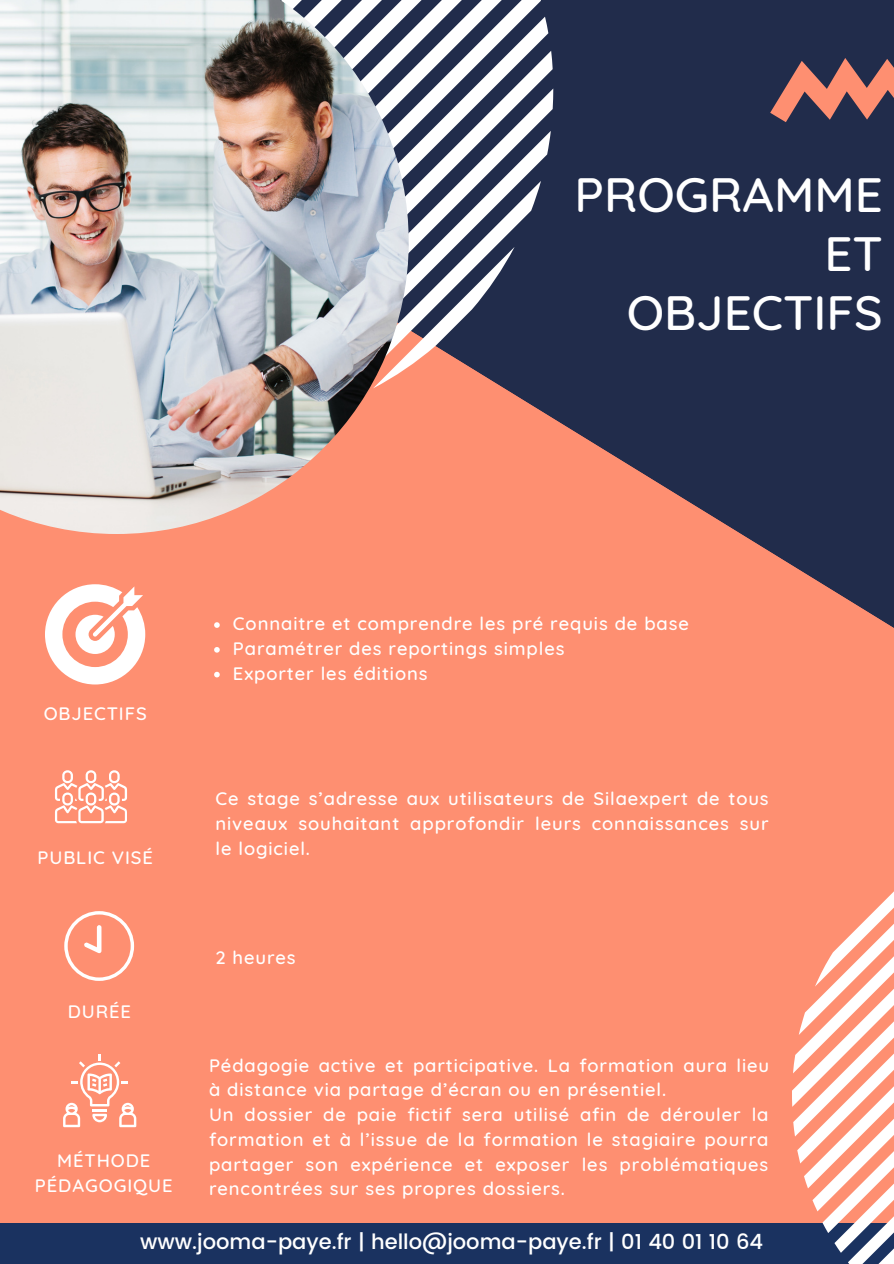
<style>
.page{position:relative;width:894px;height:1264px;background:#fff}
.page>*{position:absolute;margin:0;border:0;box-sizing:border-box;transform-origin:0 0}
.t1{font:500 49.05px/58.9px "Quicksand";color:#fff;text-align:right}
.t2{font:500 21px "Poppins";color:#fff}
.t3{font:500 18.3px/24.8px "Quicksand";letter-spacing:.05em;color:#fff;text-align:justify}
</style>
<div class="page">
<div style="left:0;top:0;width:893px;height:1263px;background:#fe8f71"></div>
<svg style="left:145px;top:0;width:748px;height:653px;fill:#212c4b"></svg>
<svg style="left:408px;top:0;width:145px;height:427px;fill:#212c4b"></svg>
<img style="left:0;top:0;width:408px;height:534px">
<svg style="left:214px;top:622px;width:6px;height:6px"></svg>
<svg style="left:214px;top:647px;width:6px;height:5px"></svg>
<svg style="left:214px;top:671px;width:6px;height:6px"></svg>
<svg style="left:770px;top:58px;width:123px;height:64px"></svg>
<svg style="left:45px;top:584px;width:100px;height:100px"></svg>
<svg style="left:55px;top:770px;width:72px;height:53px"></svg>
<svg style="left:64px;top:911px;width:70px;height:69px"></svg>
<svg style="left:63px;top:1054px;width:73px;height:73px"></svg>
<div style="left:0;top:1222px;width:893px;height:41px;background:#1a3260"></div>
<svg style="left:791px;top:892px;width:102px;height:371px"></svg>
<p class="t1" style="left:574px;top:164px;width:310px">PROGRAMME</p>
<p class="t1" style="left:626px;top:223px;width:257px">ET<br>OBJECTIFS</p>
<p class="t3" style="left:44px;top:700px;width:104px">OBJECTIFS</p>
<p class="t3" style="left:38px;top:845px;width:117px">PUBLIC VISÉ</p>
<p class="t3" style="left:68px;top:998px;width:65px">DURÉE</p>
<p class="t3" style="left:233px;top:611px;width:457px">Connaitre et comprendre les pré requis de base</p>
<p class="t3" style="left:233px;top:635px;width:333px">Paramétrer des reportings simples</p>
<p class="t3" style="left:233px;top:660px;width:196px">Exporter les éditions</p>
<p class="t3" style="left:215px;top:786px;width:554px">Ce stage s’adresse aux utilisateurs de Silaexpert de tous niveaux souhaitant approfondir leurs connaissances sur le logiciel.</p>
<p class="t3" style="left:215px;top:944px;width:82px">2 heures</p>
<p class="t3" style="left:209px;top:1052px;width:561px">Pédagogie active et participative. La formation aura lieu à distance via partage d’écran ou en présentiel.</p>
<p class="t3" style="left:209px;top:1101px;width:561px">Un dossier de paie fictif sera utilisé afin de dérouler la formation et à l’issue de la formation le stagiaire pourra partager son expérience et exposer les problématiques rencontrées sur ses propres dossiers.</p>
<p class="t3" style="left:35px;top:1147px;width:139px;text-align:center">MÉTHODE<br>PÉDAGOGIQUE</p>
<p class="t2" style="left:140px;top:1229px;width:624px">www.jooma-paye.fr | hello@jooma-paye.fr | 01 40 01 10 64</p>
</div>
